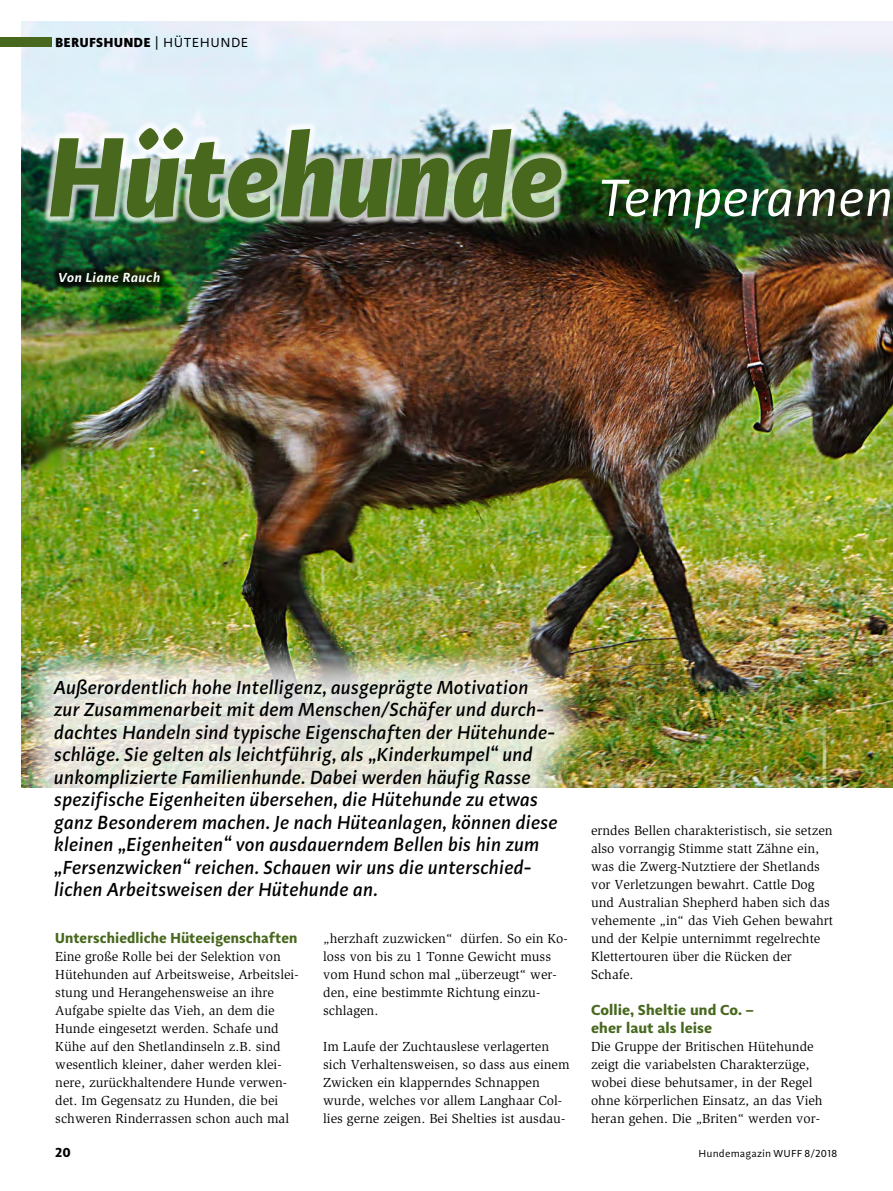
<style>
.page{position:relative;width:893px;height:1191px;background:#fff}
.page>*{position:absolute;margin:0;border:0;box-sizing:border-box;transform-origin:0 0}
.t1{font:italic 900 116.7px "Adagio Sans";letter-spacing:.01em;color:#48681e;scale:.9 1}
.t2{font:italic 54px "Adagio Sans";letter-spacing:-.015em;color:#fff}
.t3{font:italic 500 19.5px/22.5px "Adagio Sans";color:#000;scale:.95 1}
.t4{font:700 15px/18px "Adagio Sans";letter-spacing:.005em;color:#48681e}
.t5{font:13.5px/18px "Slimbach";color:#000}
.t6{font:900 13.5px "Adagio Sans";letter-spacing:.05em;color:#000}
.t7{font:italic 600 13.5px "Adagio Sans";letter-spacing:.03em;color:#fff}
.t8{font:700 13.5px "Adagio Sans";color:#000}
.t9{font:10.5px "Adagio Sans";letter-spacing:.01em;color:#000}
.s1{font-weight:400}
</style>
<div class="page">
<img style="left:21px;top:21px;width:872px;height:767px">
<div style="left:0;top:38px;width:51px;height:9px;background:#48681e"></div>
<div style="left:52px;top:264px;width:115px;height:26px;background:#000;opacity:.77"></div>
<div style="left:42px;top:120px;width:527px;height:105px;background:#fff;opacity:.75"></div>
<div style="left:10px;top:635px;width:591px;height:306px;background:#fff;opacity:.82"></div>
<p class="t6" style="left:55px;top:33px;width:195px">BERUFSHUNDE <span class="s1">| HÜTEHUNDE</span></p>
<h1 class="t1" style="left:55px;top:98px;width:573px">Hütehunde</h1>
<p class="t7" style="left:59px;top:268px;width:103px">Von Liane Rauch</p>
<h2 class="t2" style="left:601px;top:164px;width:297px">Temperamen</h2>
<p class="t3" style="left:55px;top:676px;width:532px">Außerordentlich hohe Intelligenz, ausgeprägte Motivation zur Zusammenarbeit mit dem Menschen/Schäfer und durch&shy;dachtes Handeln sind typische Eigenschaften der Hütehunde&shy;schläge. Sie gelten als leichtführig, als „Kinderkumpel“ und unkomplizierte Familienhunde. Dabei werden häufig Rasse spezifische Eigenheiten übersehen, die Hütehunde zu etwas ganz Besonderem machen. Je nach Hüteanlagen, können diese kleinen „Eigenheiten“ von ausdauerndem Bellen bis hin zum „Fersenzwicken“ reichen. Schauen wir uns die unterschied&shy;lichen Arbeitsweisen der Hütehunde an.</p>
<p class="t4" style="left:55px;top:929px;width:244px">Unterschiedliche Hüteeigenschaften</p>
<p class="t5" style="left:55px;top:947px;width:245px">Eine große Rolle bei der Selektion von Hütehunden auf Arbeitsweise, Arbeitslei&shy;stung und Herangehensweise an ihre Aufgabe spielte das Vieh, an dem die Hunde eingesetzt werden. Schafe und Kühe auf den Shetlandinseln z.B. sind wesentlich kleiner, daher werden klei&shy;nere, zurückhaltendere Hunde verwen&shy;det. Im Gegensatz zu Hunden, die bei schweren Rinderrassen schon auch mal</p>
<p class="t5" style="left:323px;top:929px;width:246px">„herzhaft zuzwicken“ dürfen. So ein Ko&shy;loss von bis zu 1 Tonne Gewicht muss vom Hund schon mal „überzeugt“ wer&shy;den, eine bestimmte Richtung einzu&shy;schlagen.</p>
<p class="t5" style="left:323px;top:1037px;width:248px">Im Laufe der Zuchtauslese verlagerten sich Verhaltensweisen, so dass aus einem Zwicken ein klapperndes Schnappen wurde, welches vor allem Langhaar Col&shy;lies gerne zeigen. Bei Shelties ist ausdau-</p>
<p class="t5" style="left:591px;top:821px;width:244px">erndes Bellen charakteristisch, sie setzen also vorrangig Stimme statt Zähne ein, was die Zwerg-Nutztiere der Shetlands vor Verletzungen bewahrt. Cattle Dog und Australian Shepherd haben sich das vehemente „in“ das Vieh Gehen bewahrt und der Kelpie unternimmt regelrechte Klettertouren über die Rücken der Schafe.</p>
<p class="t4" style="left:591px;top:1001px;width:164px">Collie, Sheltie und Co. – eher laut als leise</p>
<p class="t5" style="left:591px;top:1037px;width:233px">Die Gruppe der Britischen Hütehunde zeigt die variabelsten Charakterzüge, wobei diese behutsamer, in der Regel ohne körperlichen Einsatz, an das Vieh heran gehen. Die „Briten“ werden vor-</p>
<p class="t8" style="left:55px;top:1143px;width:17px">20</p>
<p class="t9" style="left:698px;top:1146px;width:141px">Hundemagazin WUFF 8/2018</p>
</div>
